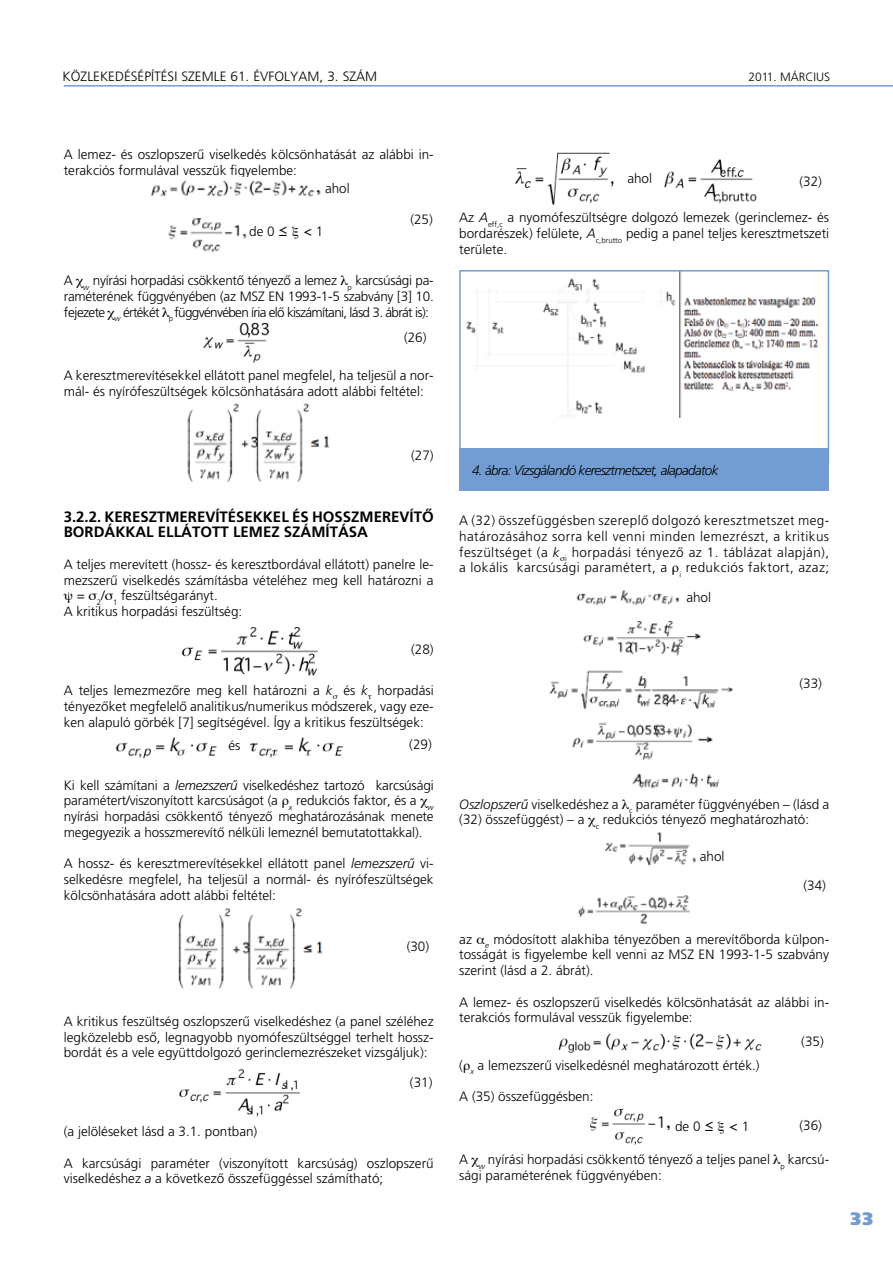
<style>
.page{position:relative;width:893px;height:1263px;background:#fff}
.page>*{position:absolute;margin:0;border:0;box-sizing:border-box;transform-origin:0 0}
.t1{font:900 18px "Frutiger H";color:#739dd2}
.t2{font:700 15px/15.8px "Frutiger H";color:#000}
.t3{font:300 13.5px/15.8px "Frutiger H";color:#000;text-align:justify}
.t4{font:italic 300 13.5px "Frutiger H";letter-spacing:-.05em;color:#000}
.t5{font:300 12px "Frutiger H";color:#000}
.s1{font-family:"Geneva";font-weight:400}
.s2{font-style:italic}
</style>
<div class="page">
<hr style="left:64px;top:85px;width:829px;height:2px;background:#739dd2">
<img style="left:151px;top:180px;width:170px;height:73px">
<img style="left:203px;top:322px;width:66px;height:41px">
<img style="left:187px;top:403px;width:143px;height:80px">
<img style="left:181px;top:627px;width:137px;height:49px">
<img style="left:115px;top:737px;width:228px;height:21px">
<img style="left:178px;top:908px;width:145px;height:81px">
<img style="left:179px;top:1069px;width:121px;height:48px">
<img style="left:515px;top:152px;width:242px;height:53px">
<img style="left:466px;top:273px;width:353px;height:145px">
<div style="left:459px;top:270px;width:370px;height:194px;border:2px solid #739dd2"></div>
<div style="left:459px;top:448px;width:370px;height:43px;background:#739dd2"></div>
<img style="left:549px;top:589px;width:184px;height:200px">
<img style="left:578px;top:832px;width:118px;height:92px">
<img style="left:558px;top:1033px;width:204px;height:20px">
<img style="left:590px;top:1108px;width:81px;height:37px">
<div style="left:249px;top:221px;width:94px;height:20px;background:#fff"></div>
<div style="left:224px;top:736px;width:21px;height:18px;background:#fff"></div>
<div style="left:622px;top:168px;width:35px;height:20px;background:#fff"></div>
<div style="left:681px;top:587px;width:35px;height:19px;background:#fff"></div>
<p class="t3" style="left:63px;top:69px;width:200px">KÖZLEKEDÉSÉPÍTÉSI SZEMLE 61. évfolyam</p>
<p class="t3" style="left:319px;top:69px;width:33px">, 3. szám</p>
<p class="t5" style="left:748px;top:70px;width:40px">2011. március</p>
<p class="t3" style="left:64px;top:147px;width:371px">A lemez- és oszlopszerû viselkedés kölcsönhatását az alábbi in&shy;terakciós formulával vesszük figyelembe:</p>
<p class="t3" style="left:410px;top:211px;width:24px">(25)</p>
<p class="t3" style="left:325px;top:180px;width:26px">ahol</p>
<p class="t3" style="left:249px;top:224px;width:76px">de 0 <span class="s1">≤ &lt;</span> 1</p>
<p class="t3" style="left:64px;top:273px;width:371px">A <sub>w</sub> nyírási horpadási csökkentô tényezô a lemez <sub>p</sub> karcsúsági pa&shy;raméterének függvényében (az MSZ EN 1993-1-5 szabvány [3] 10. fejezete <sub>w</sub> értékét <sub>p</sub> függvényében írja elô kiszámítani, lásd 3. ábrát is):</p>
<p class="t3" style="left:404px;top:329px;width:24px">(26)</p>
<p class="t3" style="left:64px;top:367px;width:371px">A keresztmerevítésekkel ellátott panel megfelel, ha teljesül a nor&shy;mál- és nyírófeszültségek kölcsönhatására adott alábbi feltétel:</p>
<p class="t3" style="left:411px;top:448px;width:24px">(27)</p>
<p class="t2" style="left:64px;top:508px;width:371px">3.2.2. KERESZTMEREVÍTÉSEKKEL ÉS HOSSZMEREVÍTÔ<br>BORDÁKKA</p>
<p class="t2" style="left:146px;top:524px;width:221px">L ELLÁTOTT LEMEZ SZÁMÍTÁSA</p>
<p class="t3" style="left:64px;top:556px;width:371px">A teljes merevített (hossz- és keresztbordával ellátott) panelre le-</p>
<p class="t3" style="left:64px;top:572px;width:371px">mezszerû viselkedés számításba vételéhez meg kell határozni a</p>
<p class="t3" style="left:77px;top:588px;width:143px">= <sub>2</sub>/ <sub>1</sub> feszültségarányt.</p>
<p class="t3" style="left:64px;top:604px;width:180px">A kritikus horpadási feszültség:</p>
<p class="t3" style="left:411px;top:641px;width:24px">(28)</p>
<p class="t3" style="left:64px;top:682px;width:371px">A teljes lemezmezôre meg kell határozni a <span class="s2">k</span> és <span class="s2">k</span> horpadási tényezôket megfelelô analitikus/numerikus módszerek, vagy eze&shy;ken alapuló görbék [7] segítségével. Így a kritikus feszültségek:</p>
<p class="t3" style="left:409px;top:736px;width:24px">(29)</p>
<p class="t3" style="left:64px;top:777px;width:371px">Ki kell számítani a <span class="s2">lemezszerû</span> viselkedéshez tartozó karcsúsági paramétert/viszonyított karcsúságot (a <sub>x</sub> redukciós faktor, és a <sub>w </sub>nyírási horpadási csökkentô tényezô meghatározásának menete megegyezik a hosszmerevítô nélküli lemeznél bemutatottakkal).</p>
<p class="t3" style="left:64px;top:856px;width:371px">A hossz- és keresztmerevítésekkel ellátott panel <span class="s2">lemezszerû</span> vi&shy;selkedésre megfelel, ha teljesül a normál- és nyírófeszültségek kölcsönhatására adott alábbi feltétel:</p>
<p class="t3" style="left:228px;top:738px;width:14px">és</p>
<p class="t3" style="left:407px;top:938px;width:24px">(30)</p>
<p class="t3" style="left:64px;top:1013px;width:371px">A kritikus feszültség oszlopszerû viselkedéshez (a panel széléhez legközelebb esô, legnagyobb nyomófeszültséggel terhelt hossz&shy;bordát és a vele együttdolgozó gerinclemezrészeket vizsgáljuk):</p>
<p class="t3" style="left:410px;top:1075px;width:24px">(31)</p>
<p class="t3" style="left:64px;top:1123px;width:195px">(a jelöléseket lásd a 3.1. pontban)</p>
<p class="t3" style="left:64px;top:1155px;width:371px">A karcsúsági paraméter (viszonyított karcsúság) oszlopszerû viselkedéshez <span class="s2">a</span> a következô összefüggéssel számítható;</p>
<p class="t3" style="left:627px;top:171px;width:26px">ahol</p>
<p class="t3" style="left:799px;top:173px;width:24px">(32)</p>
<p class="t3" style="left:459px;top:210px;width:371px">Az <span class="s2">A</span><sub>eff,c</sub> a nyomófeszültségre dolgozó lemezek (gerinclemez- és bordarészek) felülete, <span class="s2">A</span><sub>c,brutto</sub> pedig a panel teljes keresztmetszeti területe.</p>
<p class="t4" style="left:472px;top:462px;width:248px">4. ábra: Vizsgálandó keresztmetszet, alapadatok</p>
<p class="t3" style="left:459px;top:512px;width:371px">A (32) összefüggésben szereplô dolgozó keresztmetszet meg&shy;határozásához sorra kell venni minden lemezrészt, a kritikus feszültséget (a <span class="s2">k</span> <sub>i</sub> horpadási tényezô az 1. táblázat alapján), a lokális karcsúsági paramétert, a <sub>i</sub> redukciós faktort, azaz;</p>
<p class="t3" style="left:686px;top:589px;width:26px">ahol</p>
<p class="t3" style="left:799px;top:675px;width:24px">(33)</p>
<p class="t3" style="left:459px;top:796px;width:371px"><span class="s2">Oszlopszerû</span> viselkedéshez a <sub>c</sub> paraméter függvényében – (lásd a (32) összefüggést) – a <sub>c</sub> redukciós tényezô meghatározható:</p>
<p class="t3" style="left:700px;top:848px;width:26px">ahol</p>
<p class="t3" style="left:803px;top:878px;width:24px">(34)</p>
<p class="t3" style="left:459px;top:931px;width:371px">az <sub>e</sub> módosított alakhiba tényezôben a merevítôborda külpon&shy;tosságát is figyelembe kell venni az MSZ EN 1993-1-5 szabvány szerint (lásd a 2. ábrát).</p>
<p class="t3" style="left:459px;top:994px;width:371px">A lemez- és oszlopszerû viselkedés kölcsönhatását az alábbi in&shy;terakciós formulával vesszük figyelembe:</p>
<p class="t3" style="left:801px;top:1034px;width:24px">(35)</p>
<p class="t3" style="left:459px;top:1057px;width:302px">( <sub>x</sub> a lemezszerû viselkedésnél meghatározott érték.)</p>
<p class="t3" style="left:459px;top:1088px;width:136px">A (35) összefüggésben:</p>
<p class="t3" style="left:799px;top:1118px;width:24px">(36)</p>
<p class="t3" style="left:459px;top:1151px;width:371px">A <sub>w</sub> nyírási horpadási csökkentô tényezô a teljes panel <sub>p</sub> karcsú&shy;sági paraméterének függvényében:</p>
<p class="t3" style="left:675px;top:1119px;width:76px">de 0 <span class="s1">≤ &lt;</span> 1</p>
<h1 class="t1" style="left:850px;top:1208px;width:24px">33</h1>
</div>
